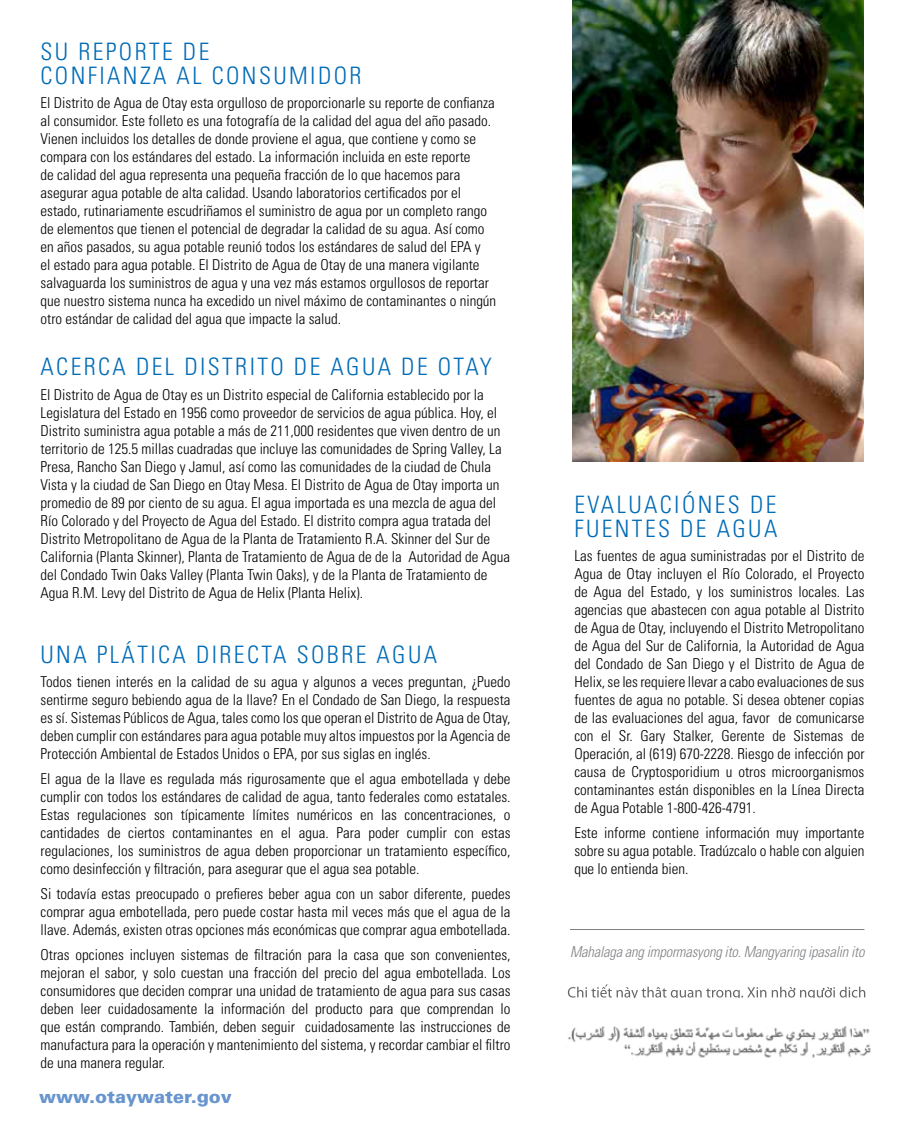
<style>
.page{position:relative;width:905px;height:1134px;background:#fff}
.page>*{position:absolute;margin:0;border:0;box-sizing:border-box;transform-origin:0 0}
.t1{font:300 condensed 24px/24px "Univers";letter-spacing:.1em;color:#006bb6}
.t2{font:900 18px "Univers";color:#6895ce}
.t3{font:300 condensed 15px/18px "Univers";color:#000;text-align:justify}
.t4{font:italic 300 condensed 15px "Univers";letter-spacing:-.01em;color:#808285}
</style>
<div class="page">
<img style="left:572px;top:0;width:291px;height:461px">
<hr style="left:570px;top:929px;width:294px;height:1px;background:#808285">
<svg style="left:568px;top:984px;width:298px;height:14px"></svg>
<img style="left:568px;top:1026px;width:303px;height:32px">
<h1 class="t1" style="left:40px;top:39px;width:322px">Su Reporte de<br>Confianza al Consumidor</h1>
<p class="t3" style="left:40px;top:94px;width:457px;text-align:left">El Distrito de Agua de Otay esta orgulloso de proporcionarle su reporte de confianza al consumidor. Este folleto es una fotografía de la calidad del agua del año pasado.<br>Vienen incluidos los detalles de donde proviene el agua, que contiene y como se compara con los estándares del estado. La información incluida en este reporte<br>de calidad del agua representa una pequeña fracción de lo que hacemos para asegurar agua potable de alta calidad. Usando laboratorios certificados por el estado, rutinariamente escudriñamos el suministro de agua por un completo rango de elementos que tienen el potencial de degradar la calidad de su agua. Así como en años pasados, su agua potable reunió todos los estándares de salud del EPA y<br>el estado para agua potable. El Distrito de Agua de Otay de una manera vigilante salvaguarda los suministros de agua y una vez más estamos orgullosos de reportar que nuestro sistema nunca ha excedido un nivel máximo de contaminantes o ningún otro estándar de calidad del agua que impacte la salud.</p>
<h1 class="t1" style="left:40px;top:355px;width:439px">Acerca del Distrito de Agua de Otay</h1>
<p class="t3" style="left:40px;top:386px;width:471px;text-align:left">El Distrito de Agua de Otay es un Distrito especial de California establecido por la Legislatura del Estado en 1956 como proveedor de servicios de agua pública. Hoy, el Distrito suministra agua potable a más de 211,000 residentes que viven dentro de un territorio de 125.5 millas cuadradas que incluye las comunidades de Spring Valley, La Presa, Rancho San Diego y Jamul, así como las comunidades de la ciudad de Chula Vista y la ciudad de San Diego en Otay Mesa. El Distrito de Agua de Otay importa un promedio de 89 por ciento de su agua. El agua importada es una mezcla de agua del Río Colorado y del Proyecto de Agua del Estado. El distrito compra agua tratada del Distrito Metropolitano de Agua de la Planta de Tratamiento R.A. Skinner del Sur de California (Planta Skinner), Planta de Tratamiento de Agua de de la Autoridad de Agua del Condado Twin Oaks Valley (Planta Twin Oaks), y de la Planta de Tratamiento de Agua R.M. Levy del Distrito de Agua de Helix (Planta Helix).</p>
<h1 class="t1" style="left:40px;top:642px;width:395px">Una Plática Directa Sobre Agua</h1>
<p class="t3" style="left:40px;top:673px;width:471px">Todos tienen interés en la calidad de su agua y algunos a veces preguntan, ¿Puedo sentirme seguro bebiendo agua de la llave? En el Condado de San Diego, la respuesta es sí. Sistemas Públicos de Agua, tales como los que operan el Distrito de Agua de Otay, deben cumplir con estándares para agua potable muy altos impuestos por la Agencia de Protección Ambiental de Estados Unidos o EPA, por sus siglas en inglés.</p>
<p class="t3" style="left:40px;top:770px;width:471px">El agua de la llave es regulada más rigurosamente que el agua embotellada y debe cumplir con todos los estándares de calidad de agua, tanto federales como estatales.<br>Estas regulaciones son típicamente límites numéricos en las concentraciones, o cantidades de ciertos contaminantes en el agua. Para poder cumplir con estas regulaciones, los suministros de agua deben proporcionar un tratamiento específico, como desinfección y filtración, para asegurar que el agua sea potable.</p>
<p class="t3" style="left:40px;top:884px;width:471px">Si todavía estas preocupado o prefieres beber agua con un sabor diferente, puedes comprar agua embotellada, pero puede costar hasta mil veces más que el agua de la llave. Además, existen otras opciones más económicas que comprar agua embotellada.</p>
<p class="t3" style="left:40px;top:945px;width:471px">Otras opciones incluyen sistemas de filtración para la casa que son convenientes, mejoran el sabor, y solo cuestan una fracción del precio del agua embotellada. Los consumidores que deciden comprar una unidad de tratamiento de agua para sus casas deben leer cuidadosamente la información del producto para que comprendan lo que están comprando. También, deben seguir cuidadosamente las instrucciones de manufactura para la operación y mantenimiento del sistema, y recordar cambiar el filtro de una manera regular.</p>
<p class="t4" style="left:570px;top:943px;width:296px">Mahalaga ang impormasyong ito. Mangyaring ipasalin ito</p>
<h1 class="t1" style="left:574px;top:492px;width:204px;text-align:right">uaciónes de<br>Fuentes de Agua</h1>
<p class="t3" style="left:574px;top:547px;width:292px">Las fuentes de agua suministradas por el Distrito de Agua de Otay incluyen el Río Colorado, el Proyecto de Agua del Estado, y los suministros locales. Las agencias que abastecen con agua potable al Distrito de Agua de Otay, incluyendo el Distrito Metropolitano de Agua del Sur de California, la Autoridad de Agua del Condado de San Diego y el Distrito de Agua de Helix, se les requiere llevar a cabo evaluaciones de sus fuentes de agua no potable. Si desea obtener copias de las evaluaciones del agua, favor de comunicarse con el Sr. Gary Stalker, Gerente de Sistemas de Operación, al (619) 670-2228. Riesgo de infección por causa de Cryptosporidium u otros microorganismos contaminantes están disponibles en la Línea Directa de Agua Potable 1-800-426-4791.</p>
<p class="t3" style="left:574px;top:824px;width:291px">Este informe contiene información muy importante sobre su agua potable. Tradúzcalo o hable con alguien que lo entienda bien.</p>
<h1 class="t1" style="left:574px;top:492px;width:14px">Eval</h1>
<p class="t2" style="left:39px;top:1086px;width:194px">www.otaywater.gov</p>
</div>
